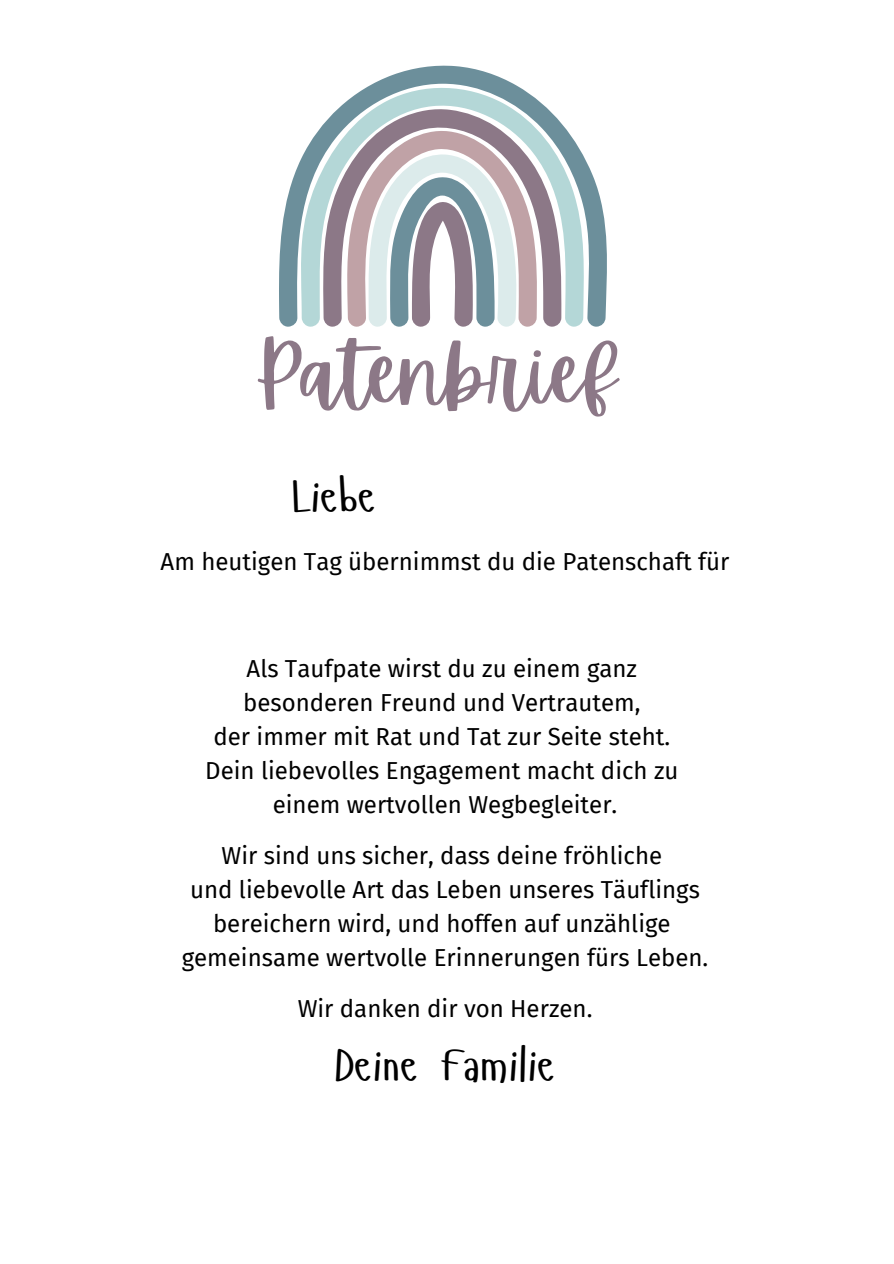
<style>
.page{position:relative;width:894px;height:1264px;background:#fff}
.page>*{position:absolute;margin:0;border:0;box-sizing:border-box;transform-origin:0 0}
.t1{font:84px "Apricots";color:#8c7887}
.t2{font:45px "Hangyaboly";color:#000}
.t3{font:24px/34px "Fira Sans";color:#000;text-align:center}
</style>
<div class="page">
<svg style="left:279px;top:65px;width:328px;height:262px"></svg>
<p class="t1" style="left:253px;top:325px;width:363px">Patenbrief</p>
<p class="t2" style="left:292px;top:468px;width:85px">Liebe</p>
<p class="t3" style="left:161px;top:545px;width:570px">Am heutigen Tag übernimmst du die Patenschaft für</p>
<h1 class="t3" style="left:246px;top:652px;width:392px">Als Taufpate wirst du zu einem ganz</h1>
<h2 class="t3" style="left:243px;top:686px;width:399px">besonderen Freund und Vertrautem,</h2>
<p class="t3" style="left:213px;top:720px;width:458px">der immer mit Rat und Tat zur Seite steht.</p>
<p class="t3" style="left:205px;top:754px;width:474px">Dein liebevolles Engagement macht dich zu</p>
<p class="t3" style="left:273px;top:788px;width:346px">einem wertvollen Wegbegleiter.</p>
<p class="t3" style="left:221px;top:839px;width:442px">Wir sind uns sicher, dass deine fröhliche</p>
<p class="t3" style="left:190px;top:873px;width:511px">und liebevolle Art das Leben unseres Täuflings bereichern wird, und hoffen auf unzählige</p>
<p class="t3" style="left:182px;top:941px;width:528px">gemeinsame wertvolle Erinnerungen fürs Leben.</p>
<p class="t3" style="left:297px;top:992px;width:296px">Wir danken dir von Herzen.</p>
<p class="t2" style="left:334px;top:1036px;width:223px">Deine Familie</p>
</div>
